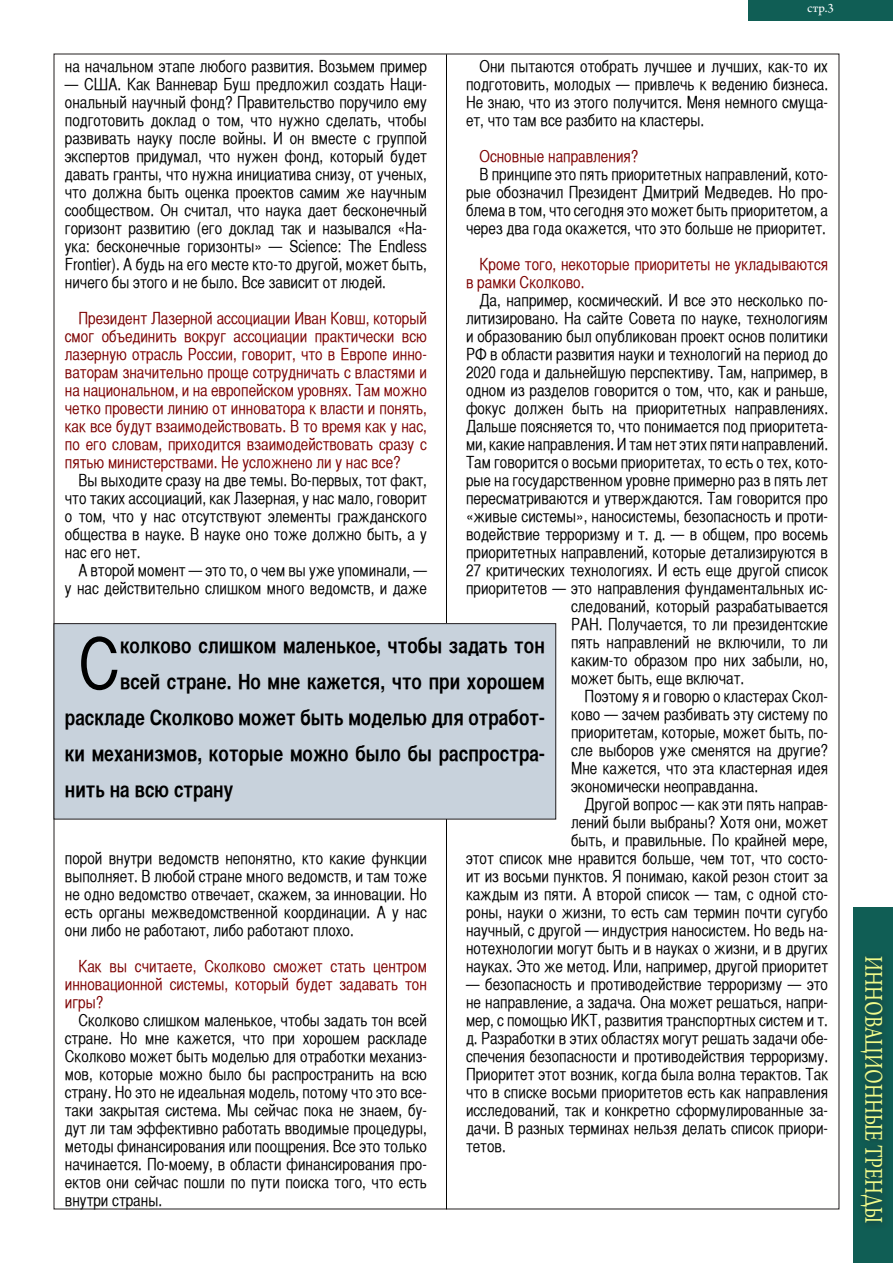
<style>
.page{position:relative;width:893px;height:1263px;background:#fff}
.page>*{position:absolute;margin:0;border:0;box-sizing:border-box;transform-origin:0 0}
.t1{font:70.35px "Helvetica CY Plain";color:#000}
.t2{font:27px "Arno Pro";color:#f0fb8b;scale:.73 1}
.t3{font:21px "Helvetica CY Bold";color:#000}
.t4{font:16.5px/18px "Helvetica CY Plain";color:#000;text-align:justify}
.t5{font:16.5px/18px "Helvetica CY Plain";color:#7c0000;text-align:justify}
.t6{font:13.5px "Arno Pro";color:#fff}
</style>
<div class="page">
<hr style="left:446px;top:54px;width:1px;height:1155px;background:#040503">
<div style="left:748px;top:0;width:145px;height:21px;background:#105e55"></div>
<div style="left:854px;top:908px;width:39px;height:355px;background:#105e55"></div>
<div style="left:854px;top:951px;width:37px;height:280px;background:#12564e"></div>
<div style="left:54px;top:624px;width:502px;height:195px;background:#c8d2dc"></div>
<div style="left:54px;top:623px;width:502px;height:196px;border:1px solid #231f20"></div>
<p class="t6" style="left:807px;top:0;width:28px">стр.3</p>
<p class="t4" style="left:466px;top:57px;width:364px;text-indent:14px">Они пытаются отобрать лучшее и лучших, как-то их подготовить, молодых — привлечь к ведению бизнеса.<br>Не знаю, что из этого получится. Меня немного смуща&shy;ет, что там все разбито на кластеры.</p>
<p class="t5" style="left:479px;top:147px;width:160px">Основные направления?</p>
<p class="t4" style="left:466px;top:165px;width:364px;text-indent:14px">В принципе это пять приоритетных направлений, кото&shy;рые обозначил Президент Дмитрий Медведев. Но про&shy;блема в том, что сегодня это может быть приоритетом, а через два года окажется, что это больше не приоритет.</p>
<p class="t5" style="left:466px;top:255px;width:364px;text-indent:14px">Кроме того, некоторые приоритеты не укладываются в рамки Сколково.</p>
<p class="t4" style="left:479px;top:291px;width:350px">Да, например, космический. И все это несколько по-</p>
<p class="t4" style="left:466px;top:309px;width:364px">литизировано. На сайте Совета по науке, технологиям</p>
<p class="t4" style="left:466px;top:327px;width:364px">и образованию был опубликован проект основ политики</p>
<p class="t4" style="left:466px;top:345px;width:364px">РФ в области развития науки и технологий на период до</p>
<p class="t4" style="left:466px;top:363px;width:364px">2020 года и дальнейшую перспективу. Там, например, в</p>
<p class="t4" style="left:466px;top:381px;width:364px">одном из разделов говорится о том, что, как и раньше,</p>
<p class="t4" style="left:466px;top:399px;width:364px">фокус должен быть на приоритетных направлениях.</p>
<p class="t4" style="left:466px;top:417px;width:364px">Дальше поясняется то, что понимается под приоритета-</p>
<p class="t4" style="left:466px;top:435px;width:364px">ми, какие направления. И там нет этих пяти направлений.</p>
<p class="t4" style="left:466px;top:453px;width:364px">Там говорится о восьми приоритетах, то есть о тех, кото-</p>
<p class="t4" style="left:466px;top:471px;width:364px">рые на государственном уровне примерно раз в пять лет</p>
<p class="t4" style="left:466px;top:489px;width:364px">пересматриваются и утверждаются. Там говорится про</p>
<p class="t4" style="left:466px;top:507px;width:364px">«живые системы», наносистемы, безопасность и проти-</p>
<p class="t4" style="left:466px;top:525px;width:364px">водействие терроризму и т. д. — в общем, про восемь</p>
<p class="t4" style="left:466px;top:543px;width:364px">приоритетных направлений, которые детализируются в</p>
<p class="t4" style="left:466px;top:561px;width:364px">27 критических технологиях. И есть еще другой список</p>
<p class="t4" style="left:466px;top:579px;width:364px">приоритетов — это направления фундаментальных ис-</p>
<p class="t4" style="left:571px;top:597px;width:258px">следований, который разрабатывается</p>
<p class="t4" style="left:571px;top:615px;width:258px">РАН. Получается, то ли президентские</p>
<p class="t4" style="left:571px;top:633px;width:258px">пять направлений не включили, то ли</p>
<p class="t4" style="left:571px;top:651px;width:258px">каким-то образом про них забыли, но,</p>
<p class="t4" style="left:571px;top:669px;width:175px">может быть, еще включат.</p>
<p class="t4" style="left:571px;top:687px;width:258px;text-indent:14px">Поэтому я и говорю о кластерах Скол&shy;ково — зачем разбивать эту систему по приоритетам, которые, может быть, по&shy;сле выборов уже сменятся на другие?<br>Мне кажется, что эта кластерная идея экономически неоправданна.</p>
<p class="t4" style="left:466px;top:795px;width:364px;text-align:right">Другой вопрос — как эти пять направ-<br>лений были выбраны? Хотя они, может<br>быть, и правильные. По крайней мере,<br>этот список мне нравится больше, чем тот, что состо&shy;ит из восьми пунктов. Я понимаю, какой резон стоит за каждым из пяти. А второй список — там, с одной сто&shy;роны, науки о жизни, то есть сам термин почти сугубо научный, с другой — индустрия наносистем. Но ведь на&shy;нотехнологии могут быть и в науках о жизни, и в других науках. Это же метод. Или, например, другой приоритет</p>
<p class="t4" style="left:466px;top:975px;width:364px">— безопасность и противодействие терроризму — это не направление, а задача. Она может решаться, напри&shy;мер, с помощью ИКТ, развития транспортных систем и т. д. Разработки в этих областях могут решать задачи обе&shy;спечения безопасности и противодействия терроризму.<br>Приоритет этот возник, когда была волна терактов. Так что в списке восьми приоритетов есть как направления исследований, так и конкретно сформулированные за&shy;дачи. В разных терминах нельзя делать список приори&shy;тетов.</p>
<p class="t4" style="left:65px;top:57px;width:364px">на начальном этапе любого развития. Возьмем пример</p>
<p class="t4" style="left:65px;top:75px;width:364px">— США. Как Ванневар Буш предложил создать Наци&shy;ональный научный фонд? Правительство поручило ему подготовить доклад о том, что нужно сделать, чтобы развивать науку после войны. И он вместе с группой экспертов придумал, что нужен фонд, который будет давать гранты, что нужна инициатива снизу, от ученых, что должна быть оценка проектов самим же научным сообществом. Он считал, что наука дает бесконечный горизонт развитию (его доклад так и назывался «На&shy;ука: бесконечные горизонты» — Science: The Endless Frontier). А будь на его месте кто-то другой, может быть, ничего бы этого и не было. Все зависит от людей.</p>
<p class="t5" style="left:65px;top:309px;width:364px;text-indent:14px">Президент Лазерной ассоциации Иван Ковш, который смог объединить вокруг ассоциации практически всю лазерную отрасль России, говорит, что в Европе инно&shy;ваторам значительно проще сотрудничать с властями и на национальном, и на европейском уровнях. Там можно четко провести линию от инноватора к власти и понять, как все будут взаимодействовать. В то время как у нас, по его словам, приходится взаимодействовать сразу с пятью министерствами. Не усложнено ли у нас все?</p>
<p class="t4" style="left:65px;top:471px;width:364px;text-indent:14px">Вы выходите сразу на две темы. Во-первых, тот факт, что таких ассоциаций, как Лазерная, у нас мало, говорит о том, что у нас отсутствуют элементы гражданского общества в науке. В науке оно тоже должно быть, а у нас его нет.</p>
<p class="t4" style="left:65px;top:561px;width:364px;text-align:right">А второй момент — это то, о чем вы уже упоминали, —<br>у нас действительно слишком много ведомств, и даже</p>
<p class="t1" style="left:78px;top:624px;width:43px">С</p>
<p class="t3" style="left:120px;top:632px;width:426px">колково слишком маленькое, чтобы задать тон</p>
<p class="t3" style="left:120px;top:668px;width:426px">всей стране. Но мне кажется, что при хорошем</p>
<p class="t3" style="left:65px;top:704px;width:481px">раскладе Сколково может быть моделью для отработ-</p>
<p class="t3" style="left:65px;top:740px;width:481px">ки механизмов, которые можно было бы распростра-</p>
<p class="t3" style="left:65px;top:776px;width:170px">нить на всю страну</p>
<p class="t4" style="left:65px;top:849px;width:364px">порой внутри ведомств непонятно, кто какие функции выполняет. В любой стране много ведомств, и там тоже не одно ведомство отвечает, скажем, за инновации. Но есть органы межведомственной координации. А у нас они либо не работают, либо работают плохо.</p>
<p class="t5" style="left:65px;top:957px;width:364px;text-indent:14px">Как вы считаете, Сколково сможет стать центром инновационной системы, который будет задавать тон игры?</p>
<p class="t4" style="left:65px;top:1011px;width:364px;text-indent:14px">Сколково слишком маленькое, чтобы задать тон всей стране. Но мне кажется, что при хорошем раскладе Сколково может быть моделью для отработки механиз&shy;мов, которые можно было бы распространить на всю страну. Но это не идеальная модель, потому что это все&shy;таки закрытая система. Мы сейчас пока не знаем, бу&shy;дут ли там эффективно работать вводимые процедуры, методы финансирования или поощрения. Все это только начинается. По-моему, в области финансирования про&shy;ектов они сейчас пошли по пути поиска того, что есть внутри страны.</p>
<p class="t2" style="left:889px;top:956px;width:367px;rotate:90deg">ИННОВАЦИОННЫЕ ТРЕНДЫ</p>
</div>
